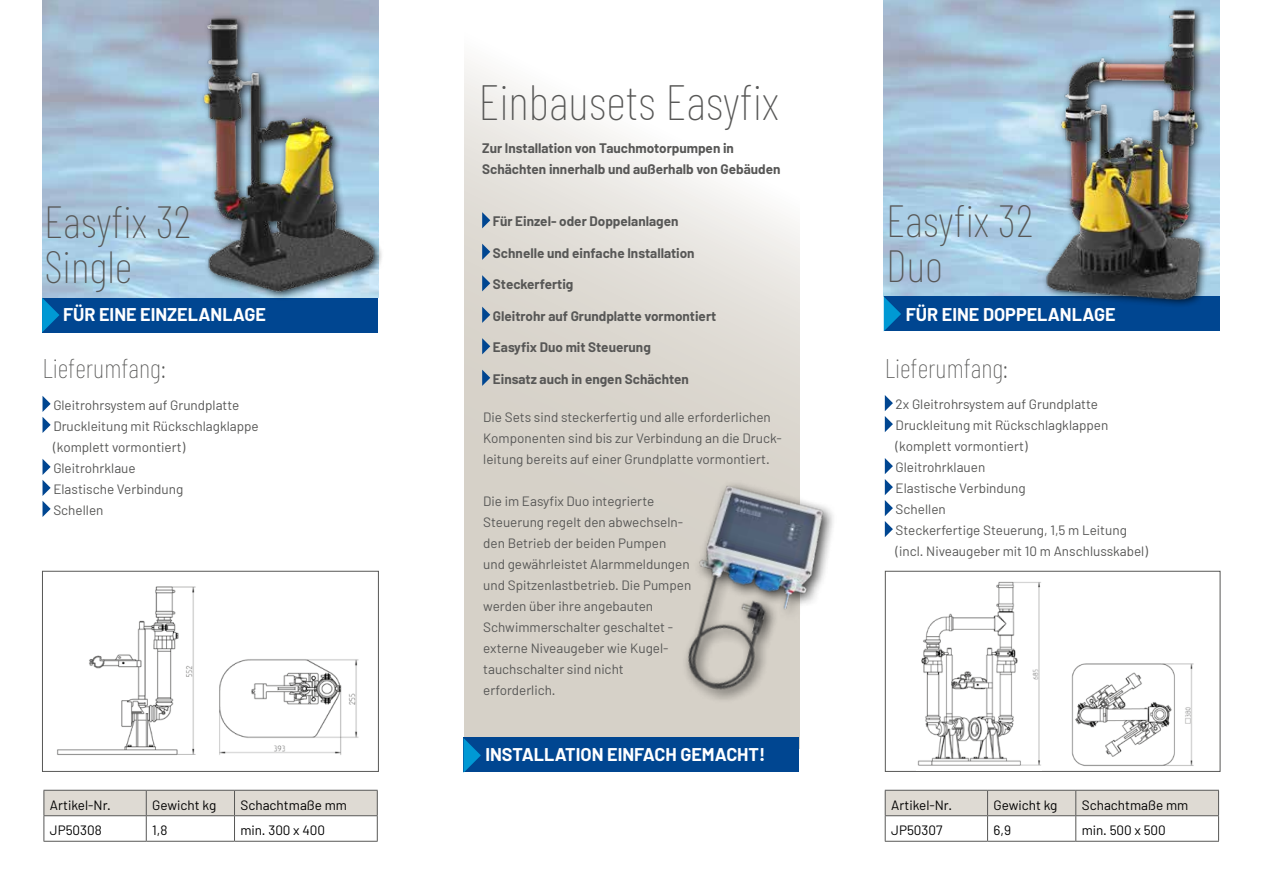
<style>
.page{position:relative;width:1263px;height:893px;background:#fff}
.page>*{position:absolute;margin:0;border:0;box-sizing:border-box;transform-origin:0 0}
.t1{font:100 49.5px "Barlow Condensed";color:#575756}
.t2{font:100 45px/45px "Barlow Condensed";color:#575756}
.t3{font:100 27px "Barlow Condensed";color:#575756}
.t4{font:700 18px "Barlow";color:#fff}
.t5{font:13.5px/21px "Barlow";color:#575756}
.t6{font:700 13.5px/21px "Barlow";color:#575756}
.t7{font:13.5px "Barlow";color:#000}
</style>
<div class="page">
<svg style="left:464px;top:61px;width:335px;height:676px;fill:#dbd7cf"></svg>
<img style="left:884px;top:0;width:335px;height:297px">
<svg style="left:482px;top:212px;width:8px;height:16px"></svg>
<svg style="left:482px;top:244px;width:8px;height:16px"></svg>
<svg style="left:482px;top:275px;width:8px;height:16px"></svg>
<svg style="left:482px;top:307px;width:8px;height:16px"></svg>
<svg style="left:482px;top:338px;width:8px;height:16px"></svg>
<svg style="left:482px;top:370px;width:8px;height:16px"></svg>
<div style="left:43px;top:298px;width:335px;height:34px;background:#004691"></div>
<div style="left:884px;top:297px;width:336px;height:34px;background:#004691"></div>
<svg style="left:43px;top:396px;width:8px;height:37px"></svg>
<svg style="left:43px;top:459px;width:8px;height:58px"></svg>
<svg style="left:885px;top:395px;width:8px;height:37px"></svg>
<svg style="left:885px;top:458px;width:8px;height:79px"></svg>
<img style="left:1042px;top:9px;width:171px;height:297px">
<div style="left:199px;top:13px;width:185px;height:288px;background:#000;opacity:.75"></div>
<img style="left:173px;top:15px;width:210px;height:283px">
<hr style="left:44px;top:841px;width:102px;height:1px;background:#575756">
<hr style="left:146px;top:841px;width:88px;height:1px;background:#575756">
<hr style="left:234px;top:841px;width:144px;height:1px;background:#575756">
<svg style="left:44px;top:790px;width:334px;height:51px"></svg>
<hr style="left:44px;top:815px;width:102px;height:1px;background:#575756">
<hr style="left:146px;top:815px;width:88px;height:1px;background:#575756">
<hr style="left:234px;top:815px;width:144px;height:1px;background:#575756">
<hr style="left:885px;top:841px;width:102px;height:1px;background:#575756">
<hr style="left:987px;top:841px;width:89px;height:1px;background:#575756">
<hr style="left:1076px;top:841px;width:143px;height:1px;background:#575756">
<svg style="left:885px;top:790px;width:334px;height:51px"></svg>
<hr style="left:885px;top:815px;width:102px;height:1px;background:#575756">
<hr style="left:987px;top:815px;width:89px;height:1px;background:#575756">
<hr style="left:1076px;top:815px;width:143px;height:1px;background:#575756">
<div style="left:42px;top:571px;width:337px;height:201px;background:#fff;border:1px solid #575756"></div>
<img style="left:57px;top:586px;width:139px;height:169px">
<img style="left:219px;top:659px;width:140px;height:96px">
<div style="left:885px;top:571px;width:335px;height:201px;background:#fff;border:1px solid #575756"></div>
<img style="left:917px;top:581px;width:124px;height:185px">
<img style="left:1071px;top:663px;width:123px;height:103px">
<img style="left:657px;top:465px;width:176px;height:249px">
<div style="left:463px;top:737px;width:336px;height:35px;background:#004691"></div>
<svg style="left:463px;top:738px;width:18px;height:35px"></svg>
<svg style="left:42px;top:298px;width:17px;height:34px"></svg>
<svg style="left:884px;top:297px;width:17px;height:34px"></svg>
<h1 class="t1" style="left:478px;top:71px;width:302px">Einbausets Easyfix</h1>
<p class="t6" style="left:482px;top:137px;width:300px">Zur Installation von Tauchmotorpumpen in<br>Schächten innerhalb und außerhalb von Gebäuden</p>
<h2 class="t2" style="left:44px;top:198px;width:149px">Easyfix 32<br>Single</h2>
<h2 class="t2" style="left:886px;top:197px;width:149px">Easyfix 32<br>Duo</h2>
<p class="t6" style="left:493px;top:211px;width:187px">Für Einzel- oder Doppelanlagen</p>
<p class="t6" style="left:493px;top:242px;width:203px">Schnelle und einfache Installation</p>
<p class="t6" style="left:493px;top:274px;width:82px">Steckerfertig</p>
<p class="t6" style="left:493px;top:305px;width:225px">Gleitrohr auf Grundplatte vormontiert</p>
<p class="t6" style="left:493px;top:337px;width:159px">Easyfix Duo mit Steuerung</p>
<p class="t6" style="left:493px;top:368px;width:197px">Einsatz auch in engen Schächten</p>
<p class="t5" style="left:483px;top:406px;width:300px">Die Sets sind steckerfertig und alle erforderlichen<br>Komponenten sind bis zur Verbindung an die Druck&shy;leitung bereits auf einer Grundplatte vormontiert.</p>
<p class="t5" style="left:483px;top:490px;width:210px">Die im Easyfix Duo integrierte<br>Steuerung regelt den abwechseln&shy;den Betrieb der beiden Pumpen und gewährleistet Alarmmeldungen und Spitzenlastbetrieb. Die Pumpen werden über ihre angebauten<br>Schwimmerschalter geschaltet - externe Niveaugeber wie Kugel&shy;tauchschalter sind nicht erforderlich.</p>
<h3 class="t4" style="left:63px;top:304px;width:205px">FÜR EINE EINZELANLAGE</h3>
<h3 class="t4" style="left:906px;top:304px;width:211px">FÜR EINE DOPPELANLAGE</h3>
<h3 class="t3" style="left:885px;top:351px;width:125px">Lieferumfang:</h3>
<p class="t5" style="left:896px;top:393px;width:254px">2x Gleitrohrsystem auf Grundplatte<br>Druckleitung mit Rückschlagklappen (komplett vormontiert)<br>Gleitrohrklauen<br>Elastische Verbindung<br>Schellen<br>Steckerfertige Steuerung, 1,5 m Leitung (incl. Niveaugeber mit 10 m Anschlusskabel)</p>
<h3 class="t3" style="left:43px;top:352px;width:125px">Lieferumfang:</h3>
<p class="t5" style="left:53px;top:394px;width:207px">Gleitrohrsystem auf Grundplatte<br>Druckleitung mit Rückschlagklappe (komplett vormontiert)<br>Gleitrohrklaue<br>Elastische Verbindung<br>Schellen</p>
<p class="t7" style="left:50px;top:796px;width:62px">Artikel-Nr.</p>
<p class="t7" style="left:152px;top:796px;width:65px">Gewicht kg</p>
<p class="t7" style="left:240px;top:796px;width:108px">Schachtmaße mm</p>
<p class="t7" style="left:50px;top:822px;width:53px">JP50308</p>
<p class="t7" style="left:152px;top:822px;width:17px">1,8</p>
<p class="t7" style="left:240px;top:822px;width:86px">min. 300 x 400</p>
<h3 class="t4" style="left:485px;top:743px;width:282px">INSTALLATION EINFACH GEMACHT!</h3>
<p class="t7" style="left:891px;top:796px;width:62px">Artikel-Nr.</p>
<p class="t7" style="left:993px;top:796px;width:65px">Gewicht kg</p>
<p class="t7" style="left:1082px;top:796px;width:108px">Schachtmaße mm</p>
<p class="t7" style="left:891px;top:822px;width:53px">JP50307</p>
<p class="t7" style="left:993px;top:822px;width:19px">6,9</p>
<p class="t7" style="left:1082px;top:822px;width:86px">min. 500 x 500</p>
</div>
